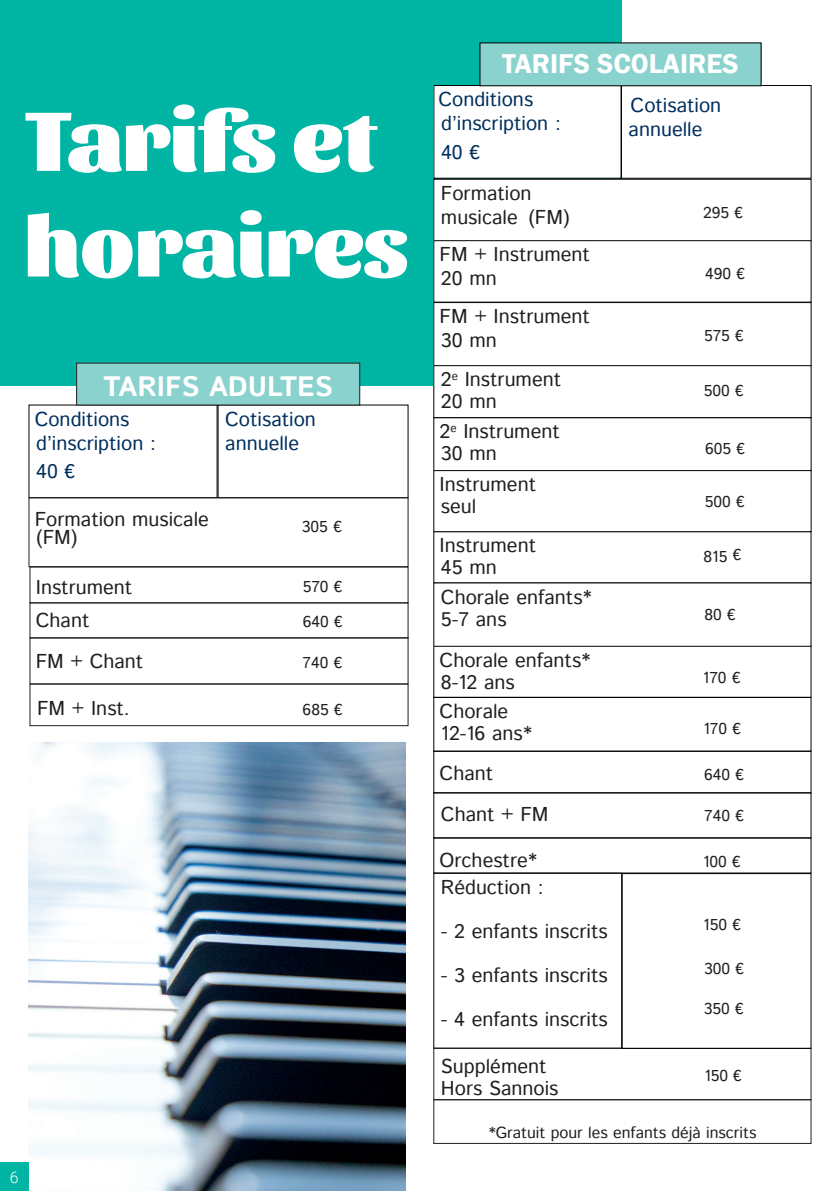
<style>
.page{position:relative;width:840px;height:1191px;background:#fff}
.page>*{position:absolute;margin:0;border:0;box-sizing:border-box;transform-origin:0 0}
.t1{font:900 88px "Sansita";color:#fff}
.t2{font:600 28px "Franklin Gothic";color:#fff}
.t3{font:700 28px "Istok Web";color:#fff}
.t4{font:20px "Istok Web";color:#231f20}
.t5{font:20px "Istok Web";color:#002f5d}
.t6{font:16px "Istok Web";color:#231f20}
.t7{font:300 16px "Roboto";color:#fff}
</style>
<div class="page">
<div style="left:433px;top:697px;width:378px;height:54px;border:1px solid #000"></div>
<div style="left:433px;top:750px;width:378px;height:43px;border:1px solid #000"></div>
<div style="left:433px;top:872px;width:188px;height:176px;border:1px solid #000"></div>
<div style="left:433px;top:1048px;width:378px;height:52px;border:1px solid #231f20"></div>
<div style="left:433px;top:792px;width:378px;height:46px;border:1px solid #000"></div>
<div style="left:433px;top:837px;width:378px;height:36px;border:1px solid #000"></div>
<div style="left:621px;top:873px;width:190px;height:175px;border:1px solid #000"></div>
<div style="left:0;top:0;width:621px;height:386px;background:#00b5a4"></div>
<div style="left:77px;top:363px;width:282px;height:42px;background:#8ad2ce"></div>
<div style="left:28px;top:497px;width:380px;height:70px;border:1px solid #231f20"></div>
<div style="left:29px;top:566px;width:379px;height:37px;border:1px solid #231f20"></div>
<div style="left:29px;top:602px;width:379px;height:36px;border:1px solid #231f20"></div>
<div style="left:29px;top:637px;width:379px;height:47px;border:1px solid #231f20"></div>
<div style="left:29px;top:683px;width:379px;height:43px;border:1px solid #231f20"></div>
<div style="left:433px;top:1099px;width:378px;height:44px;border:1px solid #231f20"></div>
<div style="left:433px;top:582px;width:378px;height:65px;border:1px solid #000"></div>
<div style="left:620px;top:85px;width:191px;height:94px;border:1px solid #000"></div>
<div style="left:433px;top:179px;width:377px;height:62px;background:#fff"></div>
<div style="left:433px;top:241px;width:377px;height:61px;background:#fff"></div>
<div style="left:433px;top:240px;width:378px;height:63px;border:1px solid #000"></div>
<div style="left:433px;top:302px;width:377px;height:64px;background:#fff"></div>
<div style="left:433px;top:302px;width:378px;height:64px;border:1px solid #000"></div>
<div style="left:433px;top:366px;width:377px;height:52px;background:#fff"></div>
<div style="left:433px;top:365px;width:378px;height:53px;border:1px solid #000"></div>
<div style="left:433px;top:417px;width:378px;height:54px;border:1px solid #000"></div>
<div style="left:433px;top:470px;width:378px;height:62px;border:1px solid #000"></div>
<div style="left:433px;top:85px;width:187px;height:93px;background:#fff"></div>
<div style="left:433px;top:85px;width:188px;height:94px;border:1px solid #000"></div>
<img style="left:28px;top:742px;width:377px;height:449px">
<div style="left:0;top:1162px;width:28px;height:29px;background:#00b5a4"></div>
<div style="left:479px;top:43px;width:281px;height:43px;background:#8ad2ce"></div>
<p class="t1" style="left:24px;top:86px;width:352px">Tarifs et</p>
<p class="t1" style="left:24px;top:192px;width:385px">horaires</p>
<p class="t3" style="left:103px;top:368px;width:230px">TARIFS ADULTES</p>
<p class="t5" style="left:35px;top:405px;width:96px">Conditions</p>
<p class="t5" style="left:36px;top:429px;width:121px">d’inscription :</p>
<p class="t5" style="left:36px;top:458px;width:41px">40 €</p>
<p class="t4" style="left:35px;top:506px;width:175px">Formation musicale</p>
<p class="t4" style="left:36px;top:524px;width:43px">(FM)</p>
<p class="t5" style="left:225px;top:405px;width:92px">Cotisation</p>
<p class="t5" style="left:225px;top:429px;width:75px">annuelle</p>
<p class="t6" style="left:302px;top:516px;width:42px">305 €</p>
<p class="t4" style="left:36px;top:573px;width:98px">Instrument</p>
<p class="t6" style="left:302px;top:575px;width:41px">570 €</p>
<p class="t4" style="left:36px;top:607px;width:55px">Chant</p>
<p class="t6" style="left:303px;top:611px;width:42px">640 €</p>
<p class="t4" style="left:36px;top:648px;width:109px">FM + Chant</p>
<p class="t6" style="left:302px;top:652px;width:41px">740 €</p>
<p class="t4" style="left:37px;top:694px;width:94px">FM + Inst.</p>
<p class="t6" style="left:302px;top:698px;width:42px">685 €</p>
<p class="t7" style="left:10px;top:1166px;width:10px">6</p>
<p class="t2" style="left:502px;top:46px;width:238px">TARIFS SCOLAIRES</p>
<p class="t5" style="left:438px;top:86px;width:96px">Conditions</p>
<p class="t5" style="left:441px;top:110px;width:121px">d’inscription :</p>
<p class="t5" style="left:441px;top:139px;width:41px">40 €</p>
<p class="t5" style="left:630px;top:92px;width:92px">Cotisation</p>
<p class="t5" style="left:628px;top:116px;width:75px">annuelle</p>
<p class="t4" style="left:440px;top:180px;width:92px">Formation</p>
<p class="t4" style="left:440px;top:204px;width:130px">musicale (FM)</p>
<p class="t6" style="left:702px;top:202px;width:42px">295 €</p>
<p class="t4" style="left:439px;top:241px;width:152px">FM + Instrument</p>
<p class="t4" style="left:440px;top:265px;width:57px">20 mn</p>
<p class="t6" style="left:704px;top:263px;width:42px">490 €</p>
<p class="t4" style="left:439px;top:303px;width:152px">FM + Instrument</p>
<p class="t4" style="left:440px;top:327px;width:57px">30 mn</p>
<p class="t6" style="left:703px;top:325px;width:41px">575 €</p>
<p class="t4" style="left:440px;top:366px;width:122px">2<sup>e</sup> Instrument</p>
<p class="t4" style="left:440px;top:388px;width:57px">20 mn</p>
<p class="t6" style="left:703px;top:380px;width:42px">500 €</p>
<p class="t4" style="left:439px;top:418px;width:122px">2<sup>e</sup> Instrument</p>
<p class="t4" style="left:440px;top:440px;width:57px">30 mn</p>
<p class="t6" style="left:704px;top:438px;width:42px">605 €</p>
<p class="t4" style="left:439px;top:471px;width:98px">Instrument</p>
<p class="t4" style="left:440px;top:493px;width:37px">seul</p>
<p class="t6" style="left:704px;top:491px;width:42px">500 €</p>
<p class="t4" style="left:439px;top:532px;width:98px">Instrument</p>
<p class="t4" style="left:440px;top:554px;width:57px">45 mn</p>
<p class="t6" style="left:703px;top:546px;width:39px">815 €</p>
<p class="t4" style="left:440px;top:583px;width:152px">Chorale enfants*</p>
<p class="t4" style="left:440px;top:605px;width:67px">5-7 ans</p>
<p class="t6" style="left:704px;top:603px;width:33px">80 €</p>
<p class="t4" style="left:439px;top:646px;width:152px">Chorale enfants*</p>
<p class="t4" style="left:440px;top:668px;width:75px">8-12 ans</p>
<p class="t6" style="left:702px;top:666px;width:39px">170 €</p>
<p class="t4" style="left:439px;top:698px;width:70px">Chorale</p>
<p class="t4" style="left:440px;top:720px;width:92px">12-16 ans*</p>
<p class="t6" style="left:703px;top:718px;width:39px">170 €</p>
<p class="t4" style="left:439px;top:760px;width:55px">Chant</p>
<p class="t6" style="left:703px;top:764px;width:42px">640 €</p>
<p class="t4" style="left:440px;top:801px;width:109px">Chant + FM</p>
<p class="t6" style="left:703px;top:805px;width:41px">740 €</p>
<p class="t4" style="left:439px;top:846px;width:99px">Orchestre*</p>
<p class="t6" style="left:702px;top:850px;width:39px">100 €</p>
<p class="t4" style="left:440px;top:874px;width:104px">Réduction :</p>
<p class="t4" style="left:440px;top:918px;width:168px">- 2 enfants inscrits</p>
<p class="t4" style="left:440px;top:962px;width:168px">- 3 enfants inscrits</p>
<p class="t4" style="left:440px;top:1006px;width:168px">- 4 enfants inscrits</p>
<p class="t4" style="left:440px;top:1053px;width:107px">Supplément</p>
<p class="t4" style="left:440px;top:1075px;width:119px">Hors Sannois</p>
<p class="t6" style="left:702px;top:914px;width:39px">150 €</p>
<p class="t6" style="left:703px;top:958px;width:42px">300 €</p>
<p class="t6" style="left:703px;top:998px;width:42px">350 €</p>
<p class="t6" style="left:704px;top:1065px;width:39px">150 €</p>
<p class="t6" style="left:488px;top:1122px;width:269px">*Gratuit pour les enfants déjà inscrits</p>
</div>
